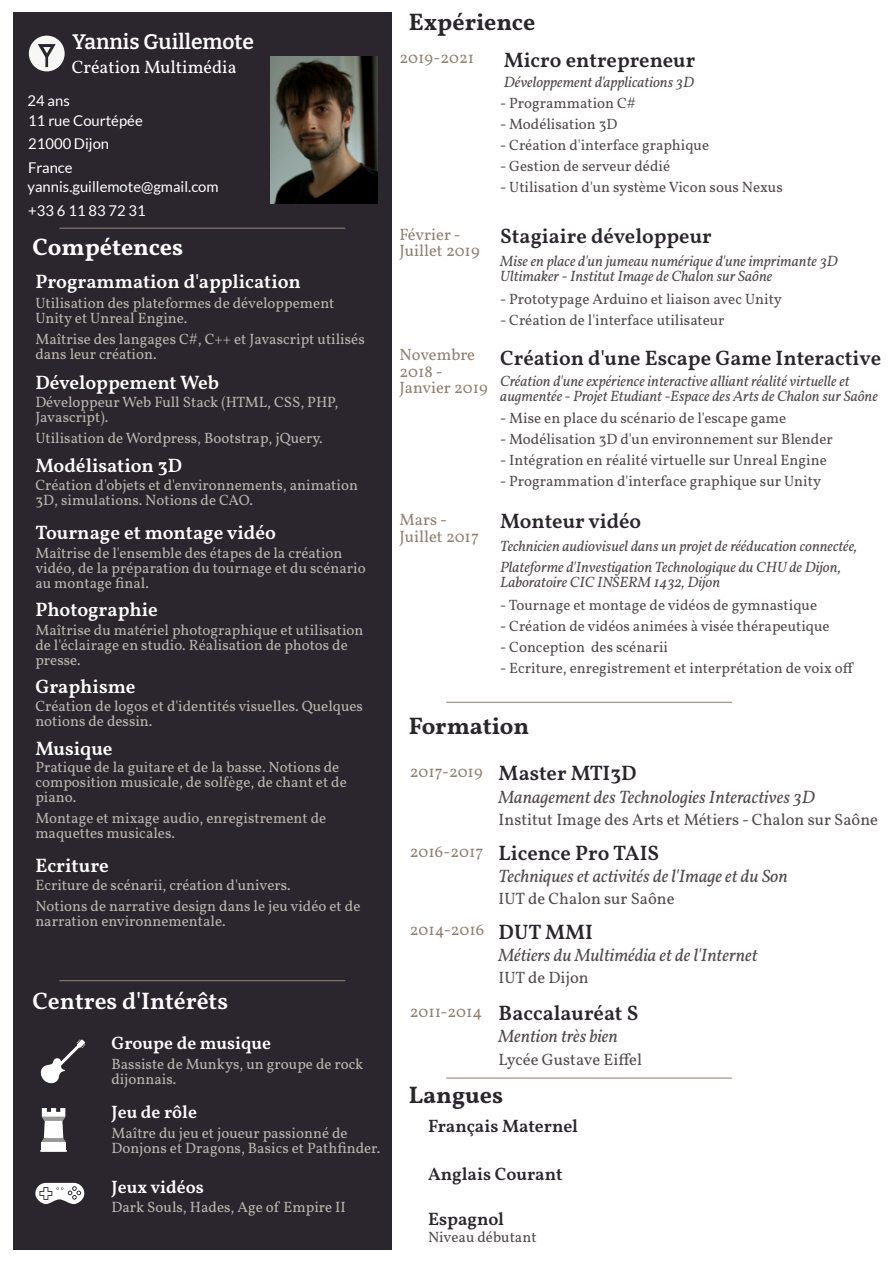
<style>
.page{position:relative;width:893px;height:1263px;background:#fff}
.page>*{position:absolute;margin:0;border:0;box-sizing:border-box;transform-origin:0 0}
.t1{font:700 24px "Vollkorn";color:#2b262d}
.t2{font:600 24px "Vollkorn";color:#fff}
.t3{font:700 24px "Vollkorn";color:#fff}
.t4{font:600 21px "Vollkorn";color:#2b262d}
.t5{font:600 21px "Bitter";color:#fff}
.t6{font:600 19.5px "Vollkorn";color:#fff}
.t7{font:italic 18px "Vollkorn";color:#534c4c}
.t8{font:600 18px "Vollkorn";color:#2b262d}
.t9{font:600 18px "Vollkorn";color:#fff}
.t10{font:18px "Vollkorn";color:#fff}
.t11{font:16.5px "Vollkorn";color:#534c4c}
.t12{font:16.5px/16.5px "Vollkorn";color:#918173}
.t13{font:15px/15px "Vollkorn";color:#bbb4ad}
.t14{font:15px "Vollkorn";color:#534c4c}
.t15{font:italic 15px/15px "Vollkorn";color:#534c4c}
.t16{font:14.85px/23.5px "Lato";color:#fff}
.s1{font-weight:600;font-size:21px;color:#2b262d}
</style>
<div class="page">
<div style="left:13px;top:13px;width:379px;height:1237px;background:#2b262d"></div>
<img style="left:271px;top:56px;width:107px;height:147px">
<hr style="left:60px;top:228px;width:285px;height:1px;background:#918173">
<hr style="left:60px;top:980px;width:285px;height:1px;background:#918173">
<svg style="left:29px;top:36px;width:36px;height:35px"></svg>
<hr style="left:446px;top:702px;width:286px;height:1px;background:#918173">
<hr style="left:446px;top:1077px;width:286px;height:1px;background:#918173">
<svg style="left:41px;top:1108px;width:25px;height:34px"></svg>
<div style="left:41px;top:1142px;width:25px;height:9px;background:#fff"></div>
<hr style="left:40px;top:1150px;width:27px;height:2px;background:#fff">
<svg style="left:40px;top:1039px;width:45px;height:45px"></svg>
<svg style="left:35px;top:1183px;width:49px;height:21px"></svg>
<h2 class="t5" style="left:72px;top:30px;width:183px">Yannis Guillemote</h2>
<p class="t10" style="left:72px;top:56px;width:166px">Création Multimédia</p>
<p class="t16" style="left:28px;top:92px;width:117px;line-height:19.5px">24 ans<br>11 rue Courtépée</p>
<p class="t16" style="left:28px;top:133px;width:82px">21000 Dijon<br>France</p>
<p class="t16" style="left:28px;top:176px;width:193px">yannis.guillemote@gmail.com +33 6 11 83 72 31</p>
<h1 class="t3" style="left:32px;top:233px;width:152px">Compétences</h1>
<h3 class="t6" style="left:35px;top:269px;width:267px">Programmation d'application</h3>
<p class="t13" style="left:35px;top:296px;width:301px">Utilisation des plateformes de développement<br>Unity et Unreal Engine.</p>
<p class="t13" style="left:35px;top:332px;width:331px">Maîtrise des langages C#, C++ et Javascript utilisés dans leur création.</p>
<h3 class="t6" style="left:35px;top:370px;width:185px">Développement Web</h3>
<p class="t13" style="left:35px;top:396px;width:305px">Développeur Web Full Stack (HTML, CSS, PHP,<br>Javascript).</p>
<p class="t13" style="left:35px;top:432px;width:289px">Utilisation de Wordpress, Bootstrap, jQuery.</p>
<h3 class="t6" style="left:35px;top:453px;width:148px">Modélisation 3D</h3>
<p class="t13" style="left:35px;top:479px;width:324px">Création d'objets et d'environnements, animation<br>3D, simulations. Notions de CAO.</p>
<h3 class="t6" style="left:35px;top:520px;width:242px">Tournage et montage vidéo</h3>
<p class="t13" style="left:35px;top:546px;width:332px">Maîtrise de l'ensemble des étapes de la création vidéo, de la préparation du tournage et du scénario au montage final.</p>
<h3 class="t6" style="left:35px;top:598px;width:124px">Photographie</h3>
<p class="t13" style="left:35px;top:624px;width:330px">Maîtrise du matériel photographique et utilisation de l'éclairage en studio. Réalisation de photos de presse.</p>
<h3 class="t6" style="left:35px;top:674px;width:102px">Graphisme</h3>
<p class="t13" style="left:35px;top:700px;width:329px">Création de logos et d'identités visuelles. Quelques notions de dessin.</p>
<h3 class="t6" style="left:35px;top:736px;width:79px">Musique</h3>
<p class="t13" style="left:35px;top:761px;width:313px">Pratique de la guitare et de la basse. Notions de composition musicale, de solfège, de chant et de piano.</p>
<p class="t13" style="left:35px;top:812px;width:292px">Montage et mixage audio, enregistrement de maquettes musicales.</p>
<h3 class="t6" style="left:35px;top:853px;width:75px">Ecriture</h3>
<p class="t13" style="left:35px;top:875px;width:327px;line-height:21px">Ecriture de scénarii, création d'univers.<br>Notions de narrative design dans le jeu vidéo et de</p>
<p class="t13" style="left:35px;top:914px;width:192px">narration environnementale.</p>
<h1 class="t2" style="left:32px;top:986px;width:197px">Centres d'Intérêts</h1>
<p class="t9" style="left:111px;top:1032px;width:161px">Groupe de musique</p>
<p class="t13" style="left:111px;top:1057px;width:253px">Bassiste de Munkys, un groupe de rock dijonnais.</p>
<p class="t9" style="left:111px;top:1101px;width:87px">Jeu de rôle</p>
<p class="t13" style="left:111px;top:1126px;width:271px">Maître du jeu et joueur passionné de<br>Donjons et Dragons, Basics et Pathfinder.</p>
<p class="t9" style="left:111px;top:1175px;width:94px">Jeux vidéos</p>
<p class="t13" style="left:111px;top:1200px;width:236px">Dark Souls, Hades, Age of Empire II</p>
<h1 class="t1" style="left:409px;top:7px;width:128px">Expérience</h1>
<p class="t12" style="left:399px;top:51px;width:76px">2019-2021</p>
<h2 class="t4" style="left:504px;top:47px;width:193px">Micro entrepreneur</h2>
<p class="t14" style="left:500px;top:94px;width:137px">- Programmation C#</p>
<p class="t14" style="left:500px;top:115px;width:119px">- Modélisation 3D</p>
<p class="t14" style="left:500px;top:136px;width:210px">- Création d'interface graphique</p>
<p class="t14" style="left:500px;top:157px;width:171px">- Gestion de serveur dédié</p>
<p class="t14" style="left:500px;top:178px;width:284px">- Utilisation d'un système Vicon sous Nexus</p>
<p class="t15" style="left:504px;top:76px;width:192px">Développement d'applications 3D</p>
<p class="t12" style="left:399px;top:227px;width:82px">Février -<br>Juillet 2019</p>
<h2 class="t4" style="left:500px;top:223px;width:213px">Stagiaire développeur</h2>
<p class="t14" style="left:500px;top:290px;width:283px">- Prototypage Arduino et liaison avec Unity</p>
<p class="t14" style="left:500px;top:311px;width:226px">- Création de l'interface utilisateur</p>
<p class="t15" style="left:500px;top:254px;width:339px">Mise en place d'un jumeau numérique d'une imprimante 3D<br>Ultimaker - Institut Image de Chalon sur Saône</p>
<p class="t12" style="left:399px;top:348px;width:90px">Novembre<br>2018 -<br>Janvier 2019</p>
<h2 class="t4" style="left:500px;top:345px;width:382px">Création d'une Escape Game Interactive</h2>
<p class="t14" style="left:500px;top:409px;width:288px">- Mise en place du scénario de l'escape game</p>
<p class="t14" style="left:500px;top:430px;width:334px">- Modélisation 3D d'un environnement sur Blender</p>
<p class="t14" style="left:500px;top:451px;width:328px">- Intégration en réalité virtuelle sur Unreal Engine</p>
<p class="t14" style="left:500px;top:472px;width:322px">- Programmation d'interface graphique sur Unity</p>
<p class="t15" style="left:500px;top:374px;width:379px">Création d'une expérience interactive alliant réalité virtuelle et augmentée - Projet Etudiant -Espace des Arts de Chalon sur Saône</p>
<p class="t12" style="left:399px;top:513px;width:81px">Mars -<br>Juillet 2017</p>
<h2 class="t4" style="left:500px;top:508px;width:143px">Monteur vidéo</h2>
<p class="t15" style="left:500px;top:537px;width:358px;line-height:21px">Technicien audiovisuel dans un projet de rééducation connectée,<br>Plateforme d'Investigation Technologique du CHU de Dijon,</p>
<p class="t15" style="left:500px;top:576px;width:221px">Laboratoire CIC INSERM 1432, Dijon</p>
<p class="t14" style="left:500px;top:596px;width:318px">- Tournage et montage de vidéos de gymnastique</p>
<p class="t14" style="left:500px;top:617px;width:331px">- Création de vidéos animées à visée thérapeutique</p>
<p class="t14" style="left:500px;top:638px;width:169px">- Conception des scénarii</p>
<p class="t14" style="left:500px;top:659px;width:355px">- Ecriture, enregistrement et interprétation de voix off</p>
<h1 class="t1" style="left:409px;top:711px;width:122px">Formation</h1>
<h2 class="t4" style="left:410px;top:760px;width:228px"><sup>2017-2019</sup> Master MTI3D</h2>
<p class="t11" style="left:499px;top:809px;width:381px">Institut Image des Arts et Métiers - Chalon sur Saône</p>
<p class="t7" style="left:499px;top:785px;width:318px">Management des Technologies Interactives 3D</p>
<h2 class="t4" style="left:410px;top:840px;width:251px"><sup>2016-2017</sup> Licence Pro TAIS</h2>
<p class="t11" style="left:499px;top:889px;width:177px">IUT de Chalon sur Saône</p>
<p class="t7" style="left:499px;top:865px;width:291px">Techniques et activités de l'Image et du Son</p>
<p class="t12" style="left:410px;top:923px;width:185px">2014-2016 <span class="s1">DUT MMI</span></p>
<p class="t11" style="left:499px;top:967px;width:92px">IUT de Dijon</p>
<p class="t7" style="left:499px;top:944px;width:260px">Métiers du Multimédia et de l'Internet</p>
<h2 class="t4" style="left:410px;top:1000px;width:230px"><sup>2011-2014</sup> Baccalauréat S</h2>
<p class="t11" style="left:499px;top:1049px;width:145px">Lycée Gustave Eiffel</p>
<p class="t7" style="left:499px;top:1025px;width:121px">Mention très bien</p>
<h1 class="t1" style="left:409px;top:1080px;width:96px">Langues</h1>
<p class="t8" style="left:428px;top:1115px;width:152px">Français Maternel</p>
<p class="t8" style="left:428px;top:1162px;width:136px">Anglais Courant</p>
<p class="t8" style="left:428px;top:1208px;width:78px">Espagnol</p>
<p class="t14" style="left:428px;top:1228px;width:110px">Niveau débutant</p>
</div>
